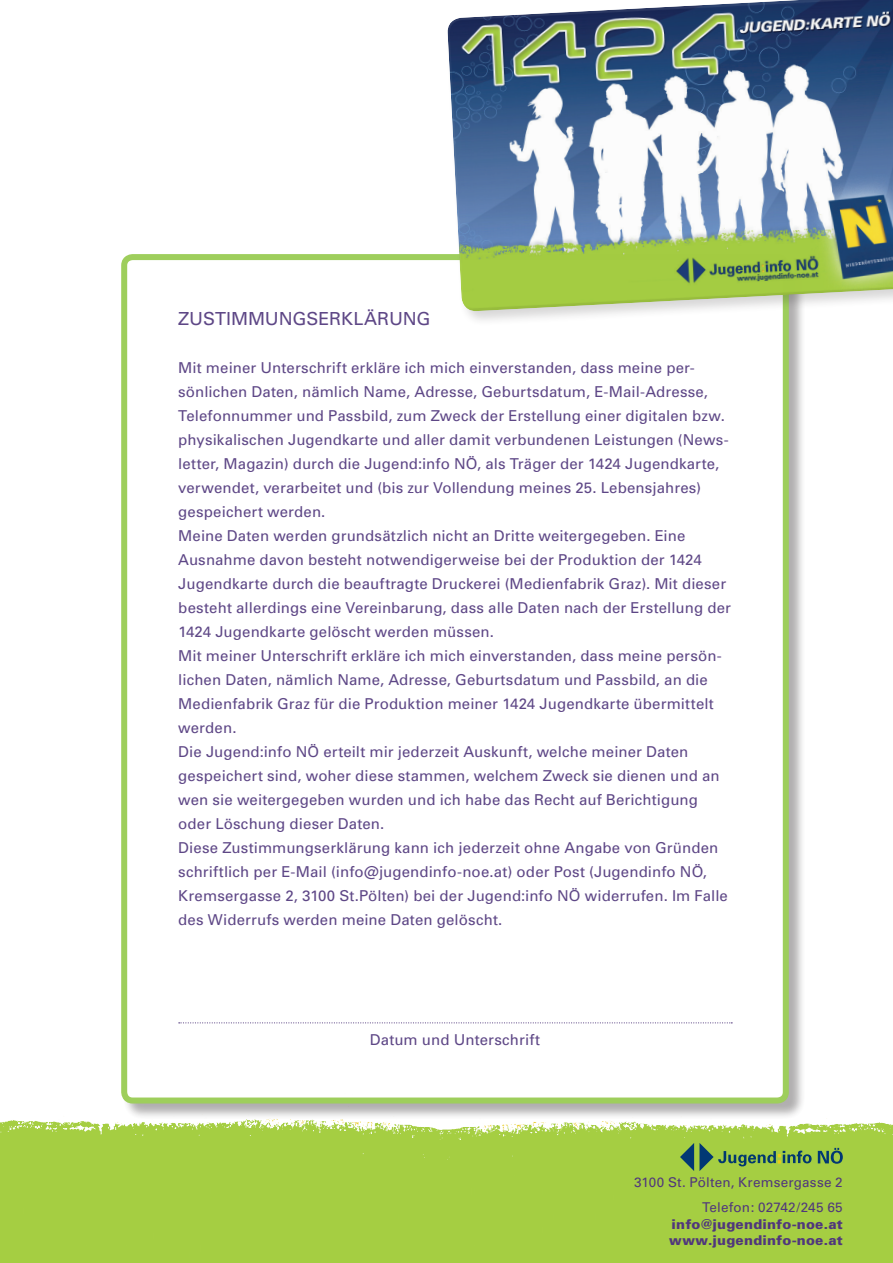
<style>
.page{position:relative;width:893px;height:1263px;background:#fff}
.page>*{position:absolute;margin:0;border:0;box-sizing:border-box;transform-origin:0 0}
.t1{font:18px "Univers CE";letter-spacing:-.005em;color:#50377c}
.t2{font:15px/24px "Univers CE";letter-spacing:.01em;color:#50377c}
.t3{font:13.5px/25px "Univers";letter-spacing:.015em;color:#50377c;text-align:right}
.t4{font:900 13.5px/16.5px "Univers";letter-spacing:.015em;color:#50377c}
</style>
<div class="page">
<div style="left:0;top:1120px;width:893px;height:143px;background:#a5ce42"></div>
<div style="left:122px;top:255px;width:684px;height:865px;background:#231f20;opacity:.39"></div>
<div style="left:124px;top:257px;width:662px;height:843px;background:#fff;border-radius:9px"></div>
<svg style="left:179px;top:1022px;width:553px;height:1px"></svg>
<div style="left:121px;top:254px;width:668px;height:849px;border:6px solid #96ca4e;border-radius:9px"></div>
<div style="left:445px;top:0;width:448px;height:327px;background:#231f20;opacity:.18"></div>
<svg style="left:446px;top:0;width:447px;height:312px"></svg>
<svg style="left:680px;top:1143px;width:132px;height:28px;background:#7faa4c"></svg>
<svg style="left:818px;top:1148px;width:25px;height:16px"></svg>
<p class="t1" style="left:178px;top:308px;width:254px">ZUSTIMMUNGSERKLÄRUNG</p>
<p class="t2" style="left:178px;top:356px;width:554px">Mit meiner Unterschrift erkläre ich mich einverstanden, dass meine per&shy;sönlichen Daten, nämlich Name, Adresse, Geburtsdatum, E-Mail-Adresse, Telefonnummer und Passbild, zum Zweck der Erstellung einer digitalen bzw. physikalischen Jugendkarte und aller damit verbundenen Leistungen (News&shy;letter, Magazin) durch die Jugend:info NÖ, als Träger der 1424 Jugendkarte, verwendet, verarbeitet und (bis zur Vollendung meines 25. Lebensjahres) gespeichert werden.<br>Meine Daten werden grundsätzlich nicht an Dritte weitergegeben. Eine Ausnahme davon besteht notwendigerweise bei der Produktion der 1424<br>Jugendkarte durch die beauftragte Druckerei (Medienfabrik Graz). Mit dieser besteht allerdings eine Vereinbarung, dass alle Daten nach der Erstellung der 1424 Jugendkarte gelöscht werden müssen.<br>Mit meiner Unterschrift erkläre ich mich einverstanden, dass meine persön&shy;lichen Daten, nämlich Name, Adresse, Geburtsdatum und Passbild, an die Medienfabrik Graz für die Produktion meiner 1424 Jugendkarte übermittelt werden.<br>Die Jugend:info NÖ erteilt mir jederzeit Auskunft, welche meiner Daten gespeichert sind, woher diese stammen, welchem Zweck sie dienen und an wen sie weitergegeben wurden und ich habe das Recht auf Berichtigung oder Löschung dieser Daten.<br>Diese Zustimmungserklärung kann ich jederzeit ohne Angabe von Gründen schriftlich per E-Mail (info@jugendinfo-noe.at) oder Post (Jugendinfo NÖ, Kremsergasse 2, 3100 St.Pölten) bei der Jugend:info NÖ widerrufen. Im Falle des Widerrufs werden meine Daten gelöscht.</p>
<p class="t2" style="left:370px;top:1028px;width:172px">Datum und Unterschrift</p>
<p class="t3" style="left:634px;top:1170px;width:210px">3100 St. Pölten, Kremsergasse 2<br>Telefon: 02742/245 65</p>
<p class="t4" style="left:669px;top:1215px;width:175px">info@jugendinfo-noe.at www.jugendinfo-noe.at</p>
</div>
